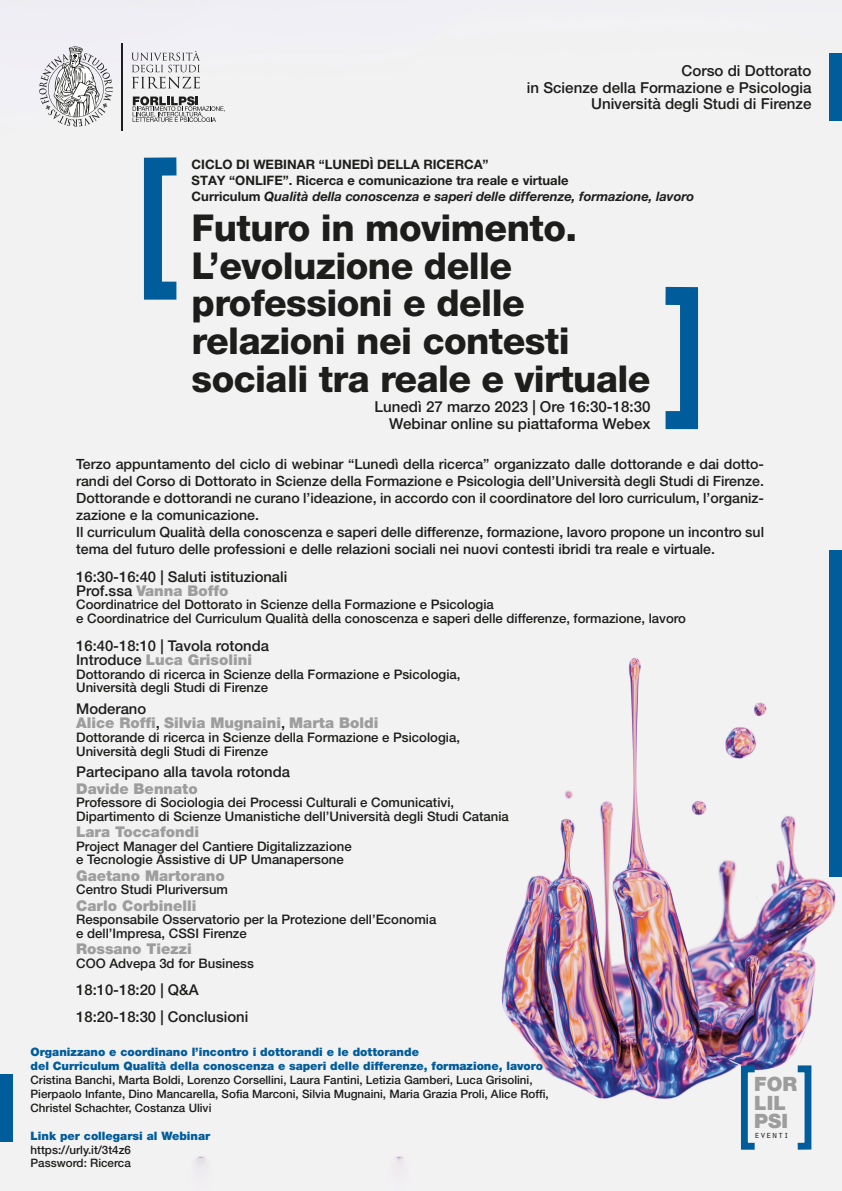
<style>
.page{position:relative;width:842px;height:1191px;background:#f3f2f3}
.page>*{position:absolute;margin:0;border:0;box-sizing:border-box;transform-origin:0 0}
.t1{font:800 37.1px/37.8px "Helvetica Neue LT Pro";letter-spacing:-.015em;color:#1d1d1b}
.t2{font:900 19.8px/18.2px "Helvetica Neue LT Pro";color:#9d9d9d}
.t3{font:500 15.1px/16.6px "Helvetica Neue LT Pro";color:#1d1d1b;text-align:right}
.t4{font:500 14.8px/14.1px "Helvetica Neue LT Pro";color:#1d1d1b}
.t5{font:900 14.8px/14.1px "Helvetica Neue LT Pro";color:#9d9d9d}
.t6{font:500 14.1px/16.9px "Helvetica Neue LT Pro";color:#1d1d1b}
.t7{font:500 13.2px/13.6px "Helvetica Neue LT Pro";color:#1d1d1b}
.t8{font:700 13px/15.6px "Helvetica Neue LT Pro";color:#1d1d1b}
.t9{font:500 11.6px/13.9px "Helvetica Neue LT Pro";color:#1d1d1b}
.t10{font:900 11.6px/13.9px "Helvetica Neue LT Pro";letter-spacing:-.005em;color:#005c9a}
.t11{font:9.7px "Orator Std";color:#1d1d1b}
.s1{font-style:italic}
.s2{font-weight:900;color:#9d9d9d}
.s3{font-weight:500;color:#1d1d1b}
</style>
<div class="page">
<svg style="left:131px;top:51px;width:69px;height:37px"></svg>
<svg style="left:133px;top:96px;width:92px;height:26px"></svg>
<svg style="left:39px;top:45px;width:74px;height:82px"></svg>
<hr style="left:121px;top:44px;width:2px;height:87px;background:#1e1e1c">
<div style="left:794px;top:1065px;width:17px;height:84px;border:7px solid #005c9a"></div>
<div style="left:741px;top:1065px;width:17px;height:84px;border:7px solid #005c9a"></div>
<div style="left:830px;top:550px;width:12px;height:326px;background:#005c9a"></div>
<div style="left:830px;top:54px;width:12px;height:67px;background:#005c9a"></div>
<div style="left:0;top:1074px;width:12px;height:67px;background:#005c9a"></div>
<div style="left:144px;top:157px;width:41px;height:143px;border:18px solid #005c9a"></div>
<div style="left:656px;top:287px;width:42px;height:142px;border:18px solid #005c9a"></div>
<p class="t3" style="left:527px;top:62px;width:286px">Corso di Dottorato<br>in Scienze della Formazione e Psicologia<br>Università degli Studi di Firenze</p>
<p class="t8" style="left:192px;top:156px;width:504px">CICLO DI WEBINAR “LUNEDÌ DELLA RICERCA”<br>STAY “ONLIFE”. Ricerca e comunicazione tra reale e virtuale<br>Curriculum <span class="s1">Qualità della conoscenza e saperi delle differenze, formazione, lavoro</span></p>
<h1 class="t1" style="left:192px;top:208px;width:460px">Futuro in movimento.<br>L’evoluzione delle professioni e delle relazioni nei contesti sociali tra reale e virtuale</h1>
<p class="t3" style="left:374px;top:398px;width:278px">Lunedì 27 marzo 2023 | Ore 16:30-18:30<br>Webinar online su piattaforma Webex</p>
<p class="t6" style="left:76px;top:456px;width:689px">Terzo appuntamento del ciclo di webinar “Lunedì della ricerca” organizzato dalle dottorande e dai dotto&shy;randi del Corso di Dottorato in Scienze della Formazione e Psicologia dell’Università degli Studi di Firenze.<br>Dottorande e dottorandi ne curano l’ideazione, in accordo con il coordinatore del loro curriculum, l’organiz&shy;zazione e la comunicazione.<br>Il curriculum Qualità della conoscenza e saperi delle differenze, formazione, lavoro propone un incontro sul tema del futuro delle professioni e delle relazioni sociali nei nuovi contesti ibridi tra reale e virtuale.</p>
<p class="t4" style="left:76px;top:569px;width:213px">16:30-16:40 | Saluti istituzionali<br>Prof.ssa <span class="s2">Vanna Boffo</span></p>
<p class="t7" style="left:76px;top:598px;width:611px">Coordinatrice del Dottorato in Scienze della Formazione e Psicologia<br>e Coordinatrice del Curriculum Qualità della conoscenza e saperi delle differenze, formazione, lavoro</p>
<p class="t4" style="left:76px;top:638px;width:194px">16:40-18:10 | Tavola rotonda<br>Introduce <span class="s2">Luca Grisolini</span></p>
<p class="t7" style="left:76px;top:667px;width:386px">Dottorando di ricerca in Scienze della Formazione e Psicologia,<br>Università degli Studi di Firenze</p>
<p class="t5" style="left:76px;top:702px;width:304px"><span class="s3">Moderano<br></span>Alice Roffi<span class="s3">,</span> Silvia Mugnaini<span class="s3">,</span> Marta Boldi</p>
<p class="t7" style="left:76px;top:730px;width:385px">Dottorande di ricerca in Scienze della Formazione e Psicologia,<br>Università degli Studi di Firenze</p>
<p class="t4" style="left:76px;top:765px;width:215px">Partecipano alla tavola rotonda</p>
<p class="t5" style="left:76px;top:781px;width:123px">Davide Bennato</p>
<p class="t7" style="left:76px;top:795px;width:434px">Professore di Sociologia dei Processi Culturali e Comunicativi,<br>Dipartimento di Scienze Umanistiche dell’Università degli Studi Catania</p>
<p class="t5" style="left:76px;top:824px;width:124px">Lara Toccafondi</p>
<p class="t7" style="left:76px;top:839px;width:277px">Project Manager del Cantiere Digitalizzazione e Tecnologie Assistive di UP Umanapersone</p>
<p class="t5" style="left:76px;top:868px;width:150px">Gaetano Martorano</p>
<p class="t7" style="left:76px;top:882px;width:153px">Centro Studi Pluriversum</p>
<p class="t5" style="left:76px;top:898px;width:122px">Carlo Corbinelli</p>
<p class="t7" style="left:76px;top:912px;width:362px">Responsabile Osservatorio per la Protezione dell’Economia e dell’Impresa, CSSI Firenze</p>
<p class="t5" style="left:76px;top:942px;width:117px">Rossano Tiezzi</p>
<p class="t7" style="left:76px;top:956px;width:179px">COO Advepa 3d for Business</p>
<p class="t4" style="left:76px;top:976px;width:174px;line-height:27.3px">18:10-18:20 | Q&amp;A<br>18:20-18:30 | Conclusioni</p>
<p class="t10" style="left:31px;top:1044px;width:514px">Organizzano e coordinano l’incontro i dottorandi e le dottorande<br>del Curriculum Qualità della conoscenza e saperi delle differenze, formazione, lavoro</p>
<p class="t9" style="left:31px;top:1072px;width:520px">Cristina Banchi, Marta Boldi, Lorenzo Corsellini, Laura Fantini, Letizia Gamberi, Luca Grisolini,<br>Pierpaolo Infante, Dino Mancarella, Sofia Marconi, Silvia Mugnaini, Maria Grazia Proli, Alice Roffi,<br>Christel Schachter, Costanza Ulivi</p>
<p class="t10" style="left:31px;top:1128px;width:181px">Link per collegarsi al Webinar</p>
<p class="t9" style="left:31px;top:1142px;width:102px">https://urly.it/3t4z6<br>Password: Ricerca</p>
<h2 class="t2" style="left:754px;top:1075px;width:44px">FOR<br>LIL<br>PSI</h2>
<p class="t11" style="left:754px;top:1127px;width:37px">eventi</p>
</div>
